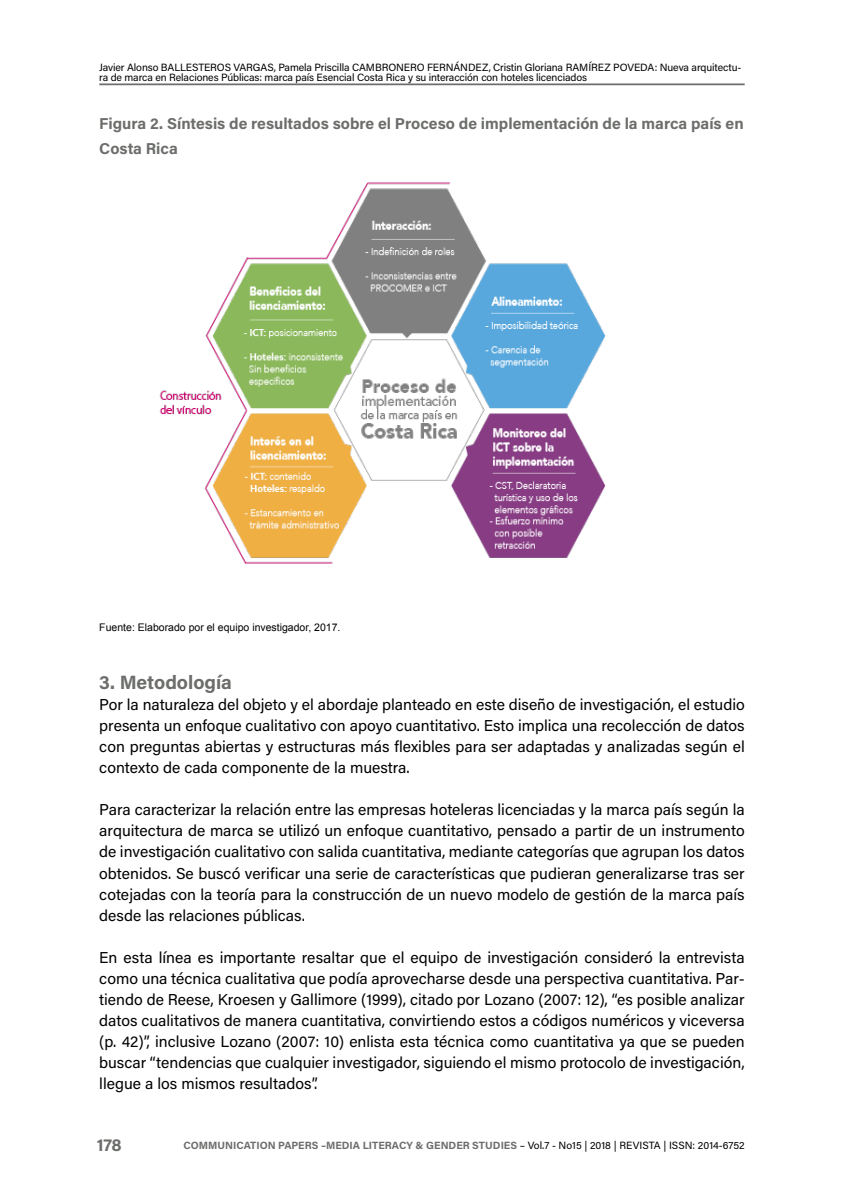
<style>
.page{position:relative;width:844px;height:1191px;background:#fff}
.page>*{position:absolute;margin:0;border:0;box-sizing:border-box;transform-origin:0 0}
.t1{font:700 19.25px "Acumin Pro";color:#6c6e6b}
.t2{font:700 17.5px "Acumin Pro";color:#6c6e6b}
.t3{font:15.75px/21px "Acumin Pro";color:#000;text-align:justify}
.t4{font:700 15.75px/25.2px "Acumin Pro";color:#6c6e6b}
.t5{font:10.5px/10.5px "Acumin Pro";letter-spacing:-.01em;color:#000}
.t6{font:700 10.5px "Acumin Pro";color:#6c6e6b}
.t7{font:10.5px "Arial";color:#000}
.s1{font-weight:400;color:#000}
</style>
<div class="page">
<hr style="left:99px;top:83px;width:645px;height:2px;background:#6c6e6b">
<img style="left:159px;top:182px;width:447px;height:382px">
<p class="t5" style="left:99px;top:61px;width:643px">Javier Alonso BALLESTEROS VARGAS, Pamela Priscilla CAMBRONERO FERNÁNDEZ, Cristin Gloriana RAMÍREZ POVEDA: Nueva arquitectu&shy;ra de marca en Relaciones Públicas: marca país Esencial Costa Rica y su interacción con hoteles licenciados</p>
<p class="t4" style="left:99px;top:110px;width:645px">Figura 2. Síntesis de resultados sobre el Proceso de implementación de la marca país en<br>Costa Rica</p>
<p class="t7" style="left:99px;top:620px;width:243px">Fuente: Elaborado por el equipo investigador, 2017.</p>
<p class="t1" style="left:99px;top:669px;width:134px">3. Metodología</p>
<p class="t3" style="left:99px;top:694px;width:646px">Por la naturaleza del objeto y el abordaje planteado en este diseño de investigación, el estudio presenta un enfoque cualitativo con apoyo cuantitativo. Esto implica una recolección de datos con preguntas abiertas y estructuras más flexibles para ser adaptadas y analizadas según el contexto de cada componente de la muestra.</p>
<p class="t3" style="left:99px;top:799px;width:646px">Para caracterizar la relación entre las empresas hoteleras licenciadas y la marca país según la arquitectura de marca se utilizó un enfoque cuantitativo, pensado a partir de un instrumento de investigación cualitativo con salida cuantitativa, mediante categorías que agrupan los datos obtenidos. Se buscó verificar una serie de características que pudieran generalizarse tras ser cotejadas con la teoría para la construcción de un nuevo modelo de gestión de la marca país desde las relaciones públicas.</p>
<p class="t3" style="left:99px;top:946px;width:646px">En esta línea es importante resaltar que el equipo de investigación consideró la entrevista como una técnica cualitativa que podía aprovecharse desde una perspectiva cuantitativa. Par&shy;tiendo de Reese, Kroesen y Gallimore (1999), citado por Lozano (2007: 12), “es posible analizar datos cualitativos de manera cuantitativa, convirtiendo estos a códigos numéricos y viceversa (p. 42)”, inclusive Lozano (2007: 10) enlista esta técnica como cuantitativa ya que se pueden buscar “tendencias que cualquier investigador, siguiendo el mismo protocolo de investigación, llegue a los mismos resultados”.</p>
<p class="t2" style="left:97px;top:1132px;width:26px">178</p>
<p class="t6" style="left:183px;top:1137px;width:562px">COMMUNICATION PAPERS –MEDIA LITERACY &amp; GENDER STUDIES <span class="s1">– Vol.7 - No15 | 2018 | REVISTA | ISSN: 2014-6752</span></p>
</div>
